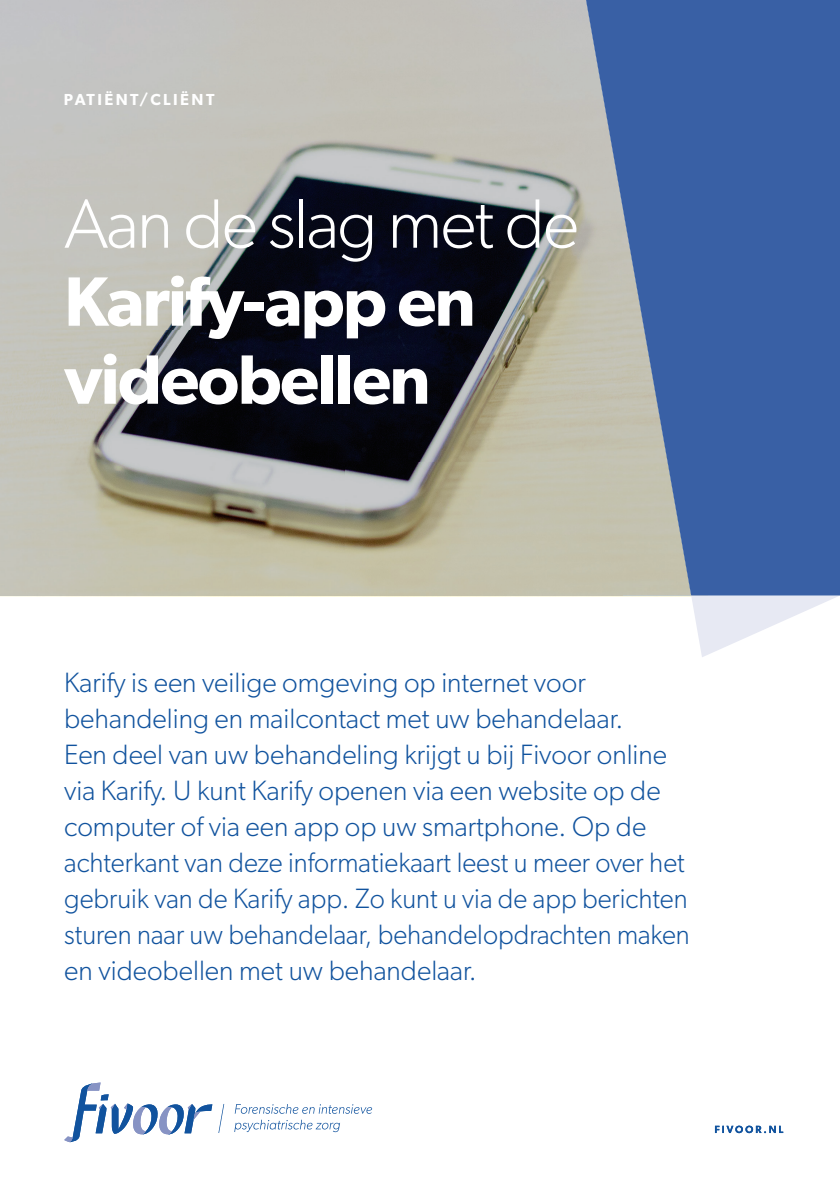
<style>
.page{position:relative;width:840px;height:1191px;background:#fff}
.page>*{position:absolute;margin:0;border:0;box-sizing:border-box;transform-origin:0 0}
.t1{font:600 70px/78px "Gibson";letter-spacing:-.025em;color:#fff}
.t2{font:300 70px "Gibson";letter-spacing:-.025em;color:#fff}
.t3{font:300 28px/36px "Gibson";color:#11539e}
.t4{font:600 16px "Gibson";letter-spacing:.15em;color:#fff}
</style>
<div class="page">
<svg style="left:218px;top:1104px;width:6px;height:29px"></svg>
<svg style="left:64px;top:1082px;width:148px;height:60px"></svg>
<svg style="left:234px;top:1104px;width:138px;height:9px"></svg>
<svg style="left:234px;top:1119px;width:106px;height:13px"></svg>
<svg style="left:714px;top:1125px;width:68px;height:8px"></svg>
<img style="left:0;top:0;width:582px;height:595px">
<svg style="left:690px;top:595px;width:149px;height:62px"></svg>
<svg style="left:582px;top:0;width:257px;height:595px;background:#5775a7"></svg>
<p class="t4" style="left:64px;top:90px;width:152px">PATIËNT/CLIËNT</p>
<h1 class="t2" style="left:64px;top:181px;width:516px">Aan de slag met de</h1>
<h1 class="t1" style="left:64px;top:261px;width:413px">Karify-app en videobellen</h1>
<p class="t3" style="left:64px;top:663px;width:626px">Karify is een veilige omgeving op internet voor behandeling en mailcontact met uw behandelaar.<br>Een deel van uw behandeling krijgt u bij Fivoor online via Karify. U kunt Karify openen via een website op de computer of via een app op uw smartphone. Op de achterkant van deze informatiekaart leest u meer over het gebruik van de Karify app. Zo kunt u via de app berichten sturen naar uw behandelaar, behandelopdrachten maken en videobellen met uw behandelaar.</p>
</div>
